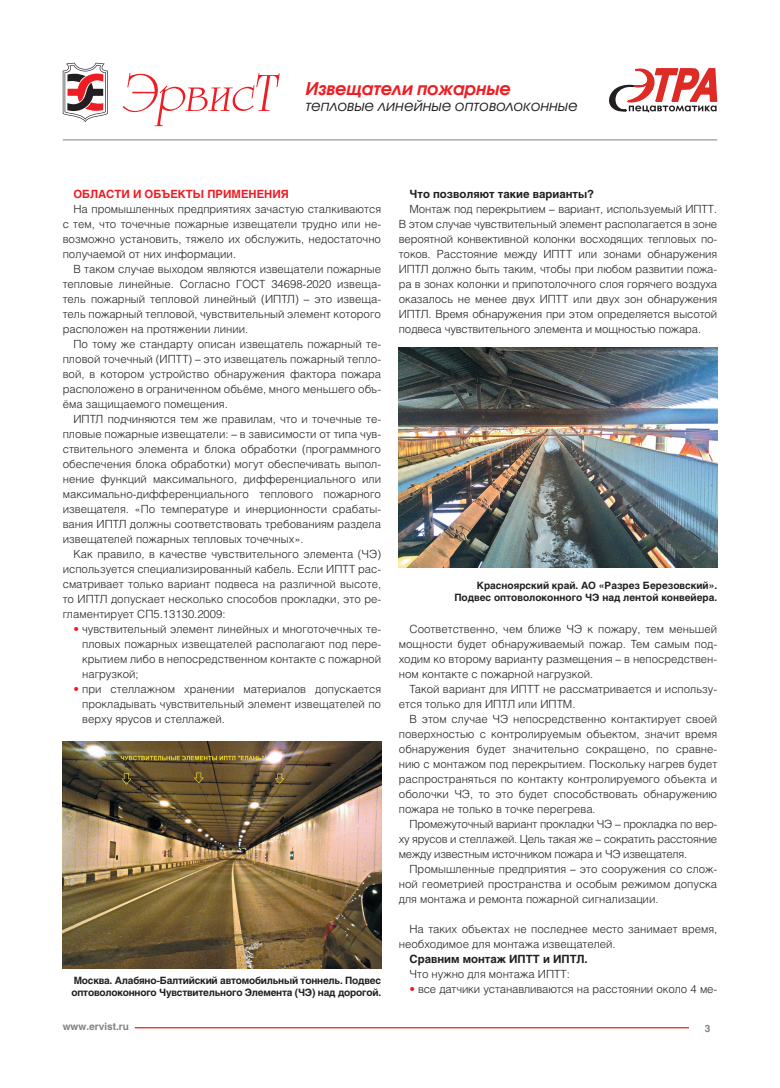
<style>
.page{position:relative;width:780px;height:1088px;background:#fff}
.page>*{position:absolute;margin:0;border:0;box-sizing:border-box;transform-origin:0 0}
.t1{font:italic 700 17.5px "Avant Garde Gothic C";color:#ee1d23}
.t2{font:italic 15px "Avant Garde Gothic C";color:#231f20}
.t3{font:11.25px/15px "Helios Light C";color:#231f20;text-align:justify}
.t4{font:700 11.25px "Helios C";color:#231f20}
.t5{font:700 11.25px "Helios C";color:#ee1d23}
.t6{font:700 10px/12px "Helios C";letter-spacing:-.02em;color:#231f20}
.t7{font:700 10px/12px "Helios C";color:#231f20;text-align:right}
.t8{font:700 10px "Helios C";color:#808285}
.s1{color:#ee1d23}
</style>
<div class="page">
<hr style="left:135px;top:1027px;width:554px;height:1px;background:#ee1d23">
<hr style="left:63px;top:140px;width:654px;height:1px;background:#808285">
<svg style="left:609px;top:68px;width:108px;height:44px"></svg>
<svg style="left:63px;top:63px;width:45px;height:59px"></svg>
<svg style="left:123px;top:73px;width:157px;height:53px"></svg>
<img style="left:63px;top:741px;width:318px;height:228px">
<img style="left:399px;top:347px;width:318px;height:221px">
<h1 class="t1" style="left:305px;top:82px;width:206px">Извещатели пожарные</h1>
<h2 class="t2" style="left:305px;top:100px;width:274px">тепловые линейные оптоволоконные</h2>
<p class="t5" style="left:73px;top:190px;width:217px">ОБЛАСТИ И ОБЪЕКТЫ ПРИМЕНЕНИЯ</p>
<p class="t3" style="left:63px;top:202px;width:320px;text-indent:11px">На промышленных предприятиях зачастую сталкиваются с тем, что точечные пожарные извещатели трудно или не&shy;возможно установить, тяжело их обслужить, недостаточно получаемой от них информации.</p>
<p class="t3" style="left:63px;top:262px;width:320px;text-indent:11px">В таком случае выходом являются извещатели пожарные тепловые линейные. Согласно ГОСТ 34698-2020 извеща&shy;тель пожарный тепловой линейный (ИПТЛ) – это извеща&shy;тель пожарный тепловой, чувствительный элемент которого расположен на протяжении линии.</p>
<p class="t3" style="left:63px;top:337px;width:320px;text-indent:11px">По тому же стандарту описан извещатель пожарный те&shy;пловой точечный (ИПТТ) – это извещатель пожарный тепло&shy;вой, в котором устройство обнаружения фактора пожара расположено в ограниченном объёме, много меньшего объ&shy;ёма защищаемого помещения.</p>
<p class="t3" style="left:63px;top:412px;width:320px;text-indent:11px">ИПТЛ подчиняются тем же правилам, что и точечные те&shy;пловые пожарные извещатели: – в зависимости от типа чув&shy;ствительного элемента и блока обработки (программного обеспечения блока обработки) могут обеспечивать выпол&shy;нение функций максимального, дифференциального или максимально-дифференциального теплового пожарного извещателя. «По температуре и инерционности срабаты&shy;вания ИПТЛ должны соответствовать требованиям раздела извещателей пожарных тепловых точечных».</p>
<p class="t3" style="left:63px;top:547px;width:320px;text-indent:11px">Как правило, в качестве чувствительного элемента (ЧЭ) используется специализированный кабель. Если ИПТТ рас&shy;сматривает только вариант подвеса на различной высоте, то ИПТЛ допускает несколько способов прокладки, это ре&shy;гламентирует СП5.13130.2009:</p>
<p class="t3" style="left:82px;top:622px;width:300px;text-indent:-9px"><span class="s1">•</span> чувствительный элемент линейных и многоточечных те&shy;пловых пожарных извещателей располагают под пере&shy;крытием либо в непосредственном контакте с пожарной нагрузкой;</p>
<p class="t3" style="left:82px;top:682px;width:300px;text-indent:-9px"><span class="s1">•</span> при стеллажном хранении материалов допускается прокладывать чувствительный элемент извещателей по верху ярусов и стеллажей.</p>
<p class="t6" style="left:71px;top:975px;width:311px">Москва. Алабяно-Балтийский автомобильный тоннель. Подвес оптоволоконного Чувствительного Элемента (ЧЭ) над дорогой.</p>
<p class="t4" style="left:409px;top:190px;width:186px">Что позволяют такие варианты?</p>
<p class="t3" style="left:399px;top:202px;width:320px;text-indent:11px">Монтаж под перекрытием – вариант, используемый ИПТТ.<br>В этом случае чувствительный элемент располагается в зоне вероятной конвективной колонки восходящих тепловых по&shy;токов. Расстояние между ИПТТ или зонами обнаружения ИПТЛ должно быть таким, чтобы при любом развитии пожа&shy;ра в зонах колонки и припотолочного слоя горячего воздуха оказалось не менее двух ИПТТ или двух зон обнаружения ИПТЛ. Время обнаружения при этом определяется высотой подвеса чувствительного элемента и мощностью пожара.</p>
<p class="t7" style="left:454px;top:580px;width:264px">Красноярский край. АО «Разрез Березовский».<br>Подвес оптоволоконного ЧЭ над лентой конвейера.</p>
<p class="t3" style="left:399px;top:622px;width:320px;text-indent:11px">Соответственно, чем ближе ЧЭ к пожару, тем меньшей мощности будет обнаруживаемый пожар. Тем самым под&shy;ходим ко второму варианту размещения – в непосредствен&shy;ном контакте с пожарной нагрузкой.</p>
<p class="t3" style="left:399px;top:682px;width:320px;text-indent:11px">Такой вариант для ИПТТ не рассматривается и использу&shy;ется только для ИПТЛ или ИПТМ.</p>
<p class="t3" style="left:399px;top:712px;width:320px;text-indent:11px">В этом случае ЧЭ непосредственно контактирует своей поверхностью с контролируемым объектом, значит время обнаружения будет значительно сокращено, по сравне&shy;нию с монтажом под перекрытием. Поскольку нагрев будет распространяться по контакту контролируемого объекта и оболочки ЧЭ, то это будет способствовать обнаружению пожара не только в точке перегрева.</p>
<p class="t3" style="left:399px;top:817px;width:320px;text-indent:11px">Промежуточный вариант прокладки ЧЭ – прокладка по вер&shy;ху ярусов и стеллажей. Цель такая же – сократить расстояние между известным источником пожара и ЧЭ извещателя.</p>
<p class="t3" style="left:399px;top:862px;width:320px;text-indent:11px">Промышленные предприятия – это сооружения со слож&shy;ной геометрией пространства и особым режимом допуска для монтажа и ремонта пожарной сигнализации.</p>
<p class="t3" style="left:399px;top:922px;width:320px;text-indent:11px">На таких объектах не последнее место занимает время, необходимое для монтажа извещателей.</p>
<p class="t4" style="left:409px;top:955px;width:180px">Сравним монтаж ИПТТ и ИПТЛ.</p>
<p class="t3" style="left:409px;top:967px;width:162px">Что нужно для монтажа ИПТТ:</p>
<p class="t3" style="left:409px;top:982px;width:309px"><span class="s1">•</span> все датчики устанавливаются на расстоянии около 4 ме-</p>
<p class="t8" style="left:63px;top:1022px;width:68px">www.ervist.ru</p>
<p class="t8" style="left:705px;top:1024px;width:7px">3</p>
</div>
